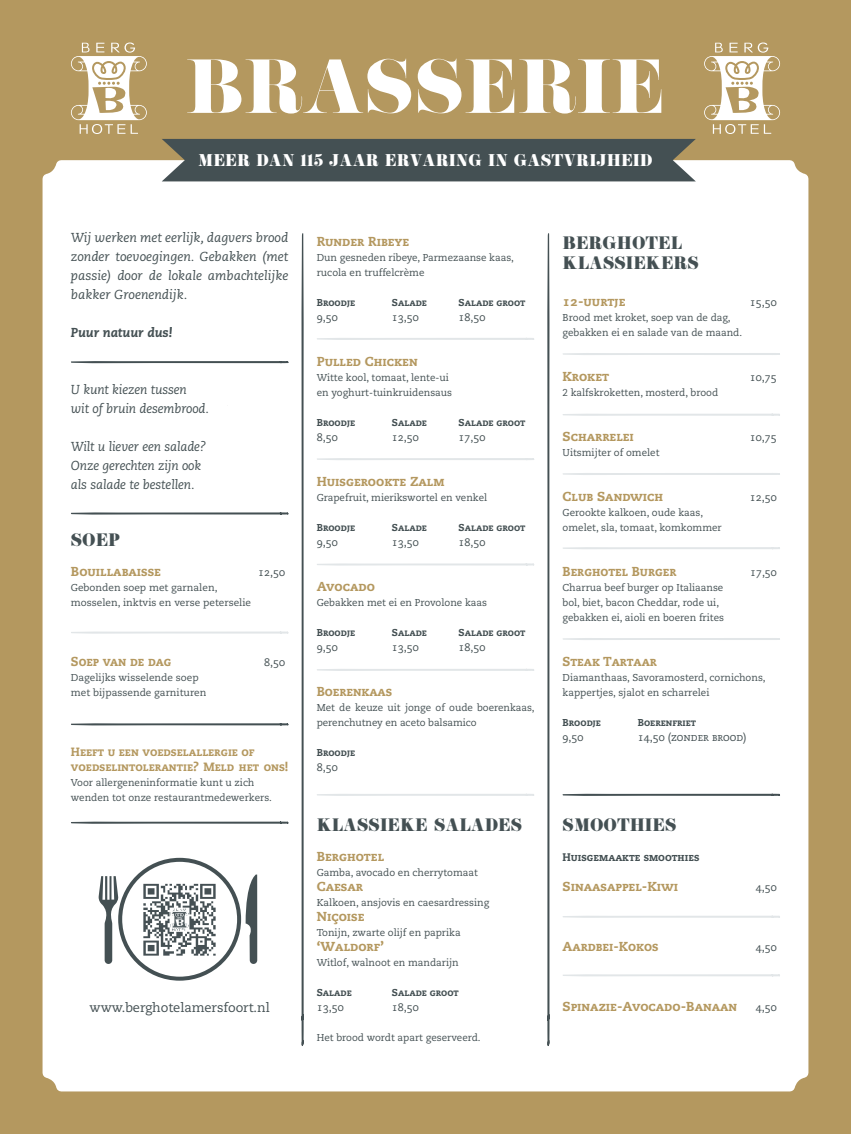
<style>
.page{position:relative;width:851px;height:1134px;background:#fff}
.page>*{position:absolute;margin:0;border:0;box-sizing:border-box;transform-origin:0 0}
.t1{font:68.2px "Pistilli";color:#fff}
.t2{font:18px/20px "K22 Didoni";color:#445053}
.t3{font:17px "K22 Didoni";color:#fff}
.t4{font:13px "Caecilia Heavy SC";color:#b4985f}
.t5{font:italic 13px/19px "Caecilia";letter-spacing:-.01em;color:#445053}
.t6{font:13px "Caecilia";letter-spacing:-.005em;color:#445053}
.t7{font:italic 800 13px "Caecilia";letter-spacing:-.01em;color:#445053}
.t8{font:13px "Caecilia Heavy SC";color:#b4985f;scale:.95 1}
.t9{font:12px/15px "Caecilia Heavy SC";color:#b4985f}
.t10{font:11px "Caecilia Roman SC";color:#445053}
.t11{font:11px "Caecilia Heavy SC";color:#445053}
.t12{font:10px/15px "Caecilia";color:#445053}
.t13{font:10px "Caecilia Heavy SC";color:#445053}
</style>
<div class="page">
<div style="left:0;top:0;width:850px;height:1134px;background:#b4985f"></div>
<div style="left:48px;top:165px;width:755px;height:921px;background:#fff;border-radius:14px"></div>
<div style="left:43px;top:160px;width:765px;height:931px;border:10px solid #fff;border-radius:14px"></div>
<div style="left:162px;top:139px;width:533px;height:42px;background:#445053"></div>
<div style="left:118px;top:858px;width:123px;height:123px;border:4px solid #445053;border-radius:50%"></div>
<img style="left:143px;top:883px;width:73px;height:73px">
<svg style="left:245px;top:874px;width:12px;height:90px"></svg>
<svg style="left:99px;top:876px;width:19px;height:88px"></svg>
<svg style="left:562px;top:793px;width:218px;height:3px"></svg>
<svg style="left:71px;top:361px;width:218px;height:3px"></svg>
<svg style="left:71px;top:512px;width:218px;height:3px"></svg>
<svg style="left:71px;top:723px;width:218px;height:3px"></svg>
<svg style="left:71px;top:821px;width:218px;height:3px"></svg>
<svg style="left:317px;top:337px;width:217px;height:3px"></svg>
<svg style="left:317px;top:458px;width:217px;height:2px"></svg>
<svg style="left:317px;top:563px;width:217px;height:3px"></svg>
<svg style="left:71px;top:631px;width:218px;height:3px"></svg>
<svg style="left:317px;top:668px;width:217px;height:3px"></svg>
<svg style="left:317px;top:793px;width:217px;height:3px"></svg>
<svg style="left:301px;top:233px;width:3px;height:813px;background:#848c8e"></svg>
<svg style="left:547px;top:233px;width:2px;height:813px;background:#6e787a"></svg>
<svg style="left:563px;top:353px;width:217px;height:2px"></svg>
<svg style="left:563px;top:413px;width:217px;height:3px"></svg>
<svg style="left:563px;top:473px;width:217px;height:2px"></svg>
<svg style="left:563px;top:547px;width:217px;height:3px"></svg>
<svg style="left:563px;top:638px;width:217px;height:2px"></svg>
<svg style="left:563px;top:915px;width:217px;height:3px"></svg>
<svg style="left:563px;top:974px;width:217px;height:3px"></svg>
<svg style="left:71px;top:43px;width:76px;height:91px"></svg>
<svg style="left:704px;top:43px;width:76px;height:91px"></svg>
<h1 class="t1" style="left:186px;top:43px;width:480px">BRASSERIE</h1>
<h3 class="t3" style="left:198px;top:154px;width:456px">MEER DAN 115 JAAR ERVARING IN GASTVRIJHEID</h3>
<h3 class="t5" style="left:71px;top:229px;width:219px;text-align:justify">Wij werken met eerlijk, dagvers brood zonder toevoegingen. Gebakken (met passie) door de lokale ambachtelijke bakker Groenendijk.</h3>
<h3 class="t7" style="left:71px;top:325px;width:103px">Puur natuur dus!</h3>
<h3 class="t5" style="left:71px;top:381px;width:140px">U kunt kiezen tussen<br>wit of bruin desembrood.</h3>
<h3 class="t5" style="left:71px;top:438px;width:137px">Wilt u liever een salade?<br>Onze gerechten zijn ook als salade te bestellen.</h3>
<h2 class="t2" style="left:71px;top:531px;width:51px">SOEP</h2>
<h3 class="t4" style="left:71px;top:563px;width:92px">Bouillabaisse</h3>
<p class="t10" style="left:258px;top:566px;width:28px">12,50</p>
<p class="t12" style="left:71px;top:580px;width:182px">Gebonden soep met garnalen, mosselen, inktvis en verse peterselie</p>
<h3 class="t8" style="left:71px;top:653px;width:107px">Soep van de dag</h3>
<p class="t10" style="left:264px;top:656px;width:22px">8,50</p>
<p class="t12" style="left:71px;top:670px;width:137px">Dagelijks wisselende soep met bijpassende garnituren</p>
<p class="t9" style="left:71px;top:744px;width:219px">Heeft u een voedselallergie of voedselintolerantie? Meld het ons!</p>
<p class="t12" style="left:71px;top:775px;width:202px">Voor allergeneninformatie kunt u zich wenden tot onze restaurantmedewerkers.</p>
<h3 class="t6" style="left:90px;top:1000px;width:182px">www.berghotelamersfoort.nl</h3>
<h3 class="t4" style="left:317px;top:233px;width:94px">Runder Ribeye</h3>
<p class="t12" style="left:317px;top:250px;width:199px">Dun gesneden ribeye, Parmezaanse kaas, rucola en truffelcrème</p>
<p class="t13" style="left:317px;top:296px;width:40px">Broodje</p>
<p class="t13" style="left:392px;top:296px;width:37px">Salade</p>
<p class="t13" style="left:458px;top:296px;width:68px">Salade groot</p>
<p class="t10" style="left:317px;top:311px;width:22px">9,50</p>
<p class="t10" style="left:392px;top:311px;width:28px">13,50</p>
<p class="t10" style="left:458px;top:311px;width:28px">18,50</p>
<h3 class="t4" style="left:317px;top:353px;width:102px">Pulled Chicken</h3>
<p class="t12" style="left:317px;top:370px;width:137px">Witte kool, tomaat, lente-ui en yoghurt-tuinkruidensaus</p>
<p class="t13" style="left:317px;top:416px;width:40px">Broodje</p>
<p class="t13" style="left:392px;top:416px;width:37px">Salade</p>
<p class="t13" style="left:458px;top:416px;width:68px">Salade groot</p>
<p class="t10" style="left:317px;top:431px;width:22px">8,50</p>
<p class="t10" style="left:392px;top:431px;width:28px">12,50</p>
<p class="t10" style="left:458px;top:431px;width:28px">17,50</p>
<h3 class="t4" style="left:317px;top:473px;width:129px">Huisgerookte Zalm</h3>
<p class="t12" style="left:317px;top:490px;width:172px">Grapefruit, mierikswortel en venkel</p>
<p class="t13" style="left:317px;top:521px;width:40px">Broodje</p>
<p class="t13" style="left:392px;top:521px;width:37px">Salade</p>
<p class="t13" style="left:458px;top:521px;width:68px">Salade groot</p>
<p class="t10" style="left:317px;top:536px;width:22px">9,50</p>
<p class="t10" style="left:392px;top:536px;width:28px">13,50</p>
<p class="t10" style="left:458px;top:536px;width:28px">18,50</p>
<h3 class="t4" style="left:317px;top:578px;width:60px">Avocado</h3>
<p class="t12" style="left:317px;top:595px;width:172px">Gebakken met ei en Provolone kaas</p>
<p class="t13" style="left:317px;top:626px;width:40px">Broodje</p>
<p class="t13" style="left:392px;top:626px;width:37px">Salade</p>
<p class="t13" style="left:458px;top:626px;width:68px">Salade groot</p>
<p class="t10" style="left:317px;top:641px;width:22px">9,50</p>
<p class="t10" style="left:392px;top:641px;width:28px">13,50</p>
<p class="t10" style="left:458px;top:641px;width:28px">18,50</p>
<h3 class="t4" style="left:317px;top:683px;width:77px">Boerenkaas</h3>
<p class="t12" style="left:317px;top:700px;width:219px">Met de keuze uit jonge of oude boerenkaas, perenchutney en aceto balsamico</p>
<p class="t13" style="left:317px;top:746px;width:40px">Broodje</p>
<p class="t10" style="left:317px;top:761px;width:22px">8,50</p>
<h2 class="t2" style="left:317px;top:816px;width:207px">KLASSIEKE SALADES</h2>
<h3 class="t4" style="left:317px;top:848px;width:69px">Berghotel</h3>
<p class="t12" style="left:317px;top:865px;width:163px">Gamba, avocado en cherrytomaat</p>
<h3 class="t4" style="left:317px;top:878px;width:48px">Caesar</h3>
<p class="t12" style="left:317px;top:895px;width:174px">Kalkoen, ansjovis en caesardressing</p>
<h3 class="t4" style="left:317px;top:908px;width:49px">Niçoise</h3>
<p class="t12" style="left:317px;top:925px;width:145px">Tonijn, zwarte olijf en paprika</p>
<h3 class="t4" style="left:317px;top:938px;width:69px">‘Waldorf’</h3>
<p class="t12" style="left:317px;top:955px;width:143px">Witlof, walnoot en mandarijn</p>
<p class="t13" style="left:317px;top:986px;width:37px">Salade</p>
<p class="t13" style="left:392px;top:986px;width:68px">Salade groot</p>
<p class="t10" style="left:317px;top:1001px;width:28px">13,50</p>
<p class="t10" style="left:392px;top:1001px;width:28px">18,50</p>
<p class="t12" style="left:317px;top:1030px;width:165px">Het brood wordt apart geserveerd.</p>
<h2 class="t2" style="left:562px;top:234px;width:138px">BERGHOTEL<br>KLASSIEKERS</h2>
<h3 class="t4" style="left:562px;top:293px;width:64px">12-uurtje</h3>
<p class="t10" style="left:749px;top:296px;width:28px">15,50</p>
<p class="t12" style="left:562px;top:310px;width:181px">Brood met kroket, soep van de dag, gebakken ei en salade van de maand.</p>
<h3 class="t4" style="left:562px;top:368px;width:48px">Kroket</h3>
<p class="t10" style="left:749px;top:371px;width:28px">10,75</p>
<p class="t12" style="left:562px;top:385px;width:157px">2 kalfskroketten, mosterd, brood</p>
<h3 class="t4" style="left:562px;top:428px;width:73px">Scharrelei</h3>
<p class="t10" style="left:749px;top:431px;width:28px">10,75</p>
<p class="t12" style="left:562px;top:445px;width:98px">Uitsmijter of omelet</p>
<h3 class="t4" style="left:562px;top:488px;width:102px">Club Sandwich</h3>
<p class="t10" style="left:749px;top:491px;width:28px">12,50</p>
<p class="t12" style="left:562px;top:505px;width:161px">Gerookte kalkoen, oude kaas, omelet, sla, tomaat, komkommer</p>
<h3 class="t4" style="left:562px;top:563px;width:115px">Berghotel Burger</h3>
<p class="t10" style="left:750px;top:566px;width:28px">17,50</p>
<p class="t12" style="left:562px;top:580px;width:163px">Charrua beef burger op Italiaanse bol, biet, bacon Cheddar, rode ui, gebakken ei, aioli en boeren frites</p>
<h3 class="t4" style="left:562px;top:653px;width:96px">Steak Tartaar</h3>
<p class="t12" style="left:562px;top:670px;width:204px">Diamanthaas, Savoramosterd, cornichons, kappertjes, sjalot en scharrelei</p>
<p class="t13" style="left:562px;top:716px;width:40px">Broodje</p>
<p class="t13" style="left:637px;top:716px;width:60px">Boerenfriet</p>
<p class="t10" style="left:562px;top:731px;width:22px">9,50</p>
<p class="t10" style="left:637px;top:731px;width:110px">14,50 (zonder brood)</p>
<h2 class="t2" style="left:562px;top:816px;width:115px">SMOOTHIES</h2>
<p class="t11" style="left:562px;top:850px;width:138px">Huisgemaakte smoothies</p>
<h3 class="t4" style="left:562px;top:878px;width:117px">Sinaasappel-Kiwi</h3>
<p class="t10" style="left:755px;top:881px;width:22px">4,50</p>
<h3 class="t4" style="left:562px;top:938px;width:97px">Aardbei-Kokos</h3>
<p class="t10" style="left:755px;top:941px;width:22px">4,50</p>
<h3 class="t4" style="left:562px;top:998px;width:176px">Spinazie-Avocado-Banaan</h3>
<p class="t10" style="left:755px;top:1001px;width:22px">4,50</p>
</div>
